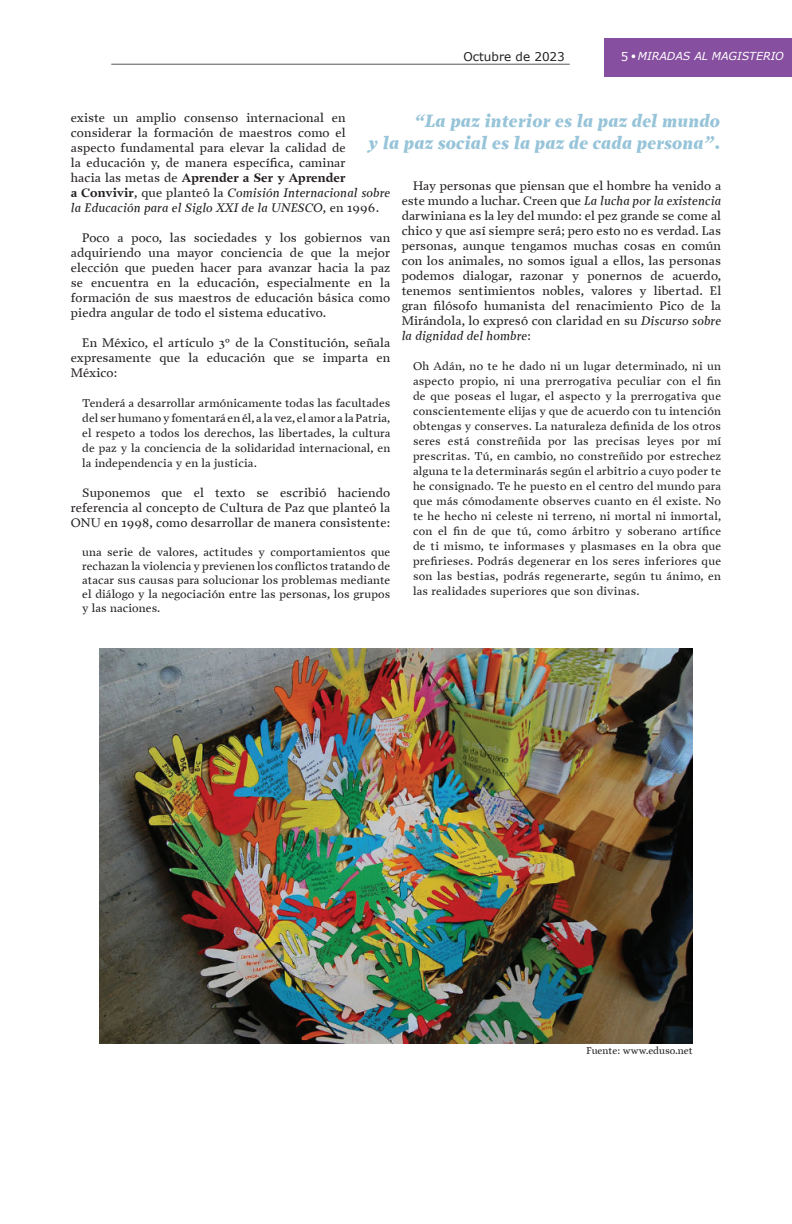
<style>
.page{position:relative;width:792px;height:1224px;background:#fff}
.page>*{position:absolute;margin:0;border:0;box-sizing:border-box;transform-origin:0 0}
.t1{font:italic 900 18px/22px "Prensa";letter-spacing:.01em;color:#97c4d9;text-align:right}
.t2{font:12.5px/15px "Prensa";letter-spacing:.01em;color:#231f20;text-align:justify}
.t3{font:12px "Verdana";color:#231f20}
.t4{font:11.5px/15px "Prensa";letter-spacing:.01em;color:#231f20;text-align:justify}
.t5{font:italic 11px "Verdana";color:#fff}
.t6{font:10px "Prensa";color:#231f20}
.s1{font-style:normal;font-size:12px}
.s2{font-weight:700}
.s3{font-style:italic}
.s4{font-style:normal}
</style>
<div class="page">
<hr style="left:111px;top:64px;width:459px;height:1px;background:#57585a">
<div style="left:604px;top:39px;width:188px;height:38px;background:#864f9f"></div>
<svg style="left:632px;top:54px;width:3px;height:4px"></svg>
<img style="left:99px;top:648px;width:594px;height:396px">
<p class="t3" style="left:464px;top:48px;width:103px">Octubre de 2023</p>
<p class="t5" style="left:621px;top:49px;width:165px"><span class="s1">5</span> MIRADAS AL MAGISTERIO</p>
<p class="t2" style="left:71px;top:110px;width:321px;text-align:left">existe un amplio consenso internacional en considerar la formación de maestros como el aspecto fundamental para elevar la calidad de<br>la educación y, de manera específica, caminar<br>hacia las metas de <span class="s2">Aprender a Ser y Aprender<br>a Convivir</span>, que planteó la <span class="s3">Comisión Internacional sobre la Educación para el Siglo XXI de la UNESCO</span>, en 1996.</p>
<p class="t2" style="left:71px;top:230px;width:321px;text-indent:11px">Poco a poco, las sociedades y los gobiernos van adquiriendo una mayor conciencia de que la mejor elección que pueden hacer para avanzar hacia la paz se encuentra en la educación, especialmente en la formación de sus maestros de educación básica como piedra angular de todo el sistema educativo.</p>
<p class="t2" style="left:71px;top:335px;width:321px;text-indent:11px">En México, el artículo 3° de la Constitución, señala expresamente que la educación que se imparta en México:</p>
<p class="t4" style="left:82px;top:396px;width:310px">Tenderá a desarrollar armónicamente todas las facultades del ser humano y fomentará en él, a la vez, el amor a la Patria, el respeto a todos los derechos, las libertades, la cultura de paz y la conciencia de la solidaridad internacional, en la independencia y en la justicia.</p>
<p class="t2" style="left:71px;top:485px;width:321px;text-indent:11px">Suponemos que el texto se escribió haciendo referencia al concepto de Cultura de Paz que planteó la ONU en 1998, como desarrollar de manera consistente:</p>
<p class="t4" style="left:82px;top:545px;width:310px;line-height:14px">una serie de valores, actitudes y comportamientos que rechazan la violencia y previenen los conflictos tratando de atacar sus causas para solucionar los problemas mediante el diálogo y la negociación entre las personas, los grupos y las naciones.</p>
<h1 class="t1" style="left:369px;top:110px;width:353px">“La paz interior es la paz del mundo<br>y la paz social es la paz de cada persona”<span class="s4">.</span></h1>
<p class="t2" style="left:402px;top:178px;width:321px;text-indent:11px">Hay personas que piensan que el hombre ha venido a este mundo a luchar. Creen que <span class="s3">La lucha por la existencia </span>darwiniana es la ley del mundo: el pez grande se come al chico y que así siempre será; pero esto no es verdad. Las personas, aunque tengamos muchas cosas en común con los animales, no somos igual a ellos, las personas podemos dialogar, razonar y ponernos de acuerdo, tenemos sentimientos nobles, valores y libertad. El gran filósofo humanista del renacimiento Pico de la Mirándola, lo expresó con claridad en su <span class="s3">Discurso sobre la dignidad del hombre</span>:</p>
<p class="t4" style="left:413px;top:359px;width:310px">Oh Adán, no te he dado ni un lugar determinado, ni un aspecto propio, ni una prerrogativa peculiar con el fin de que poseas el lugar, el aspecto y la prerrogativa que conscientemente elijas y que de acuerdo con tu intención obtengas y conserves. La naturaleza definida de los otros seres está constreñida por las precisas leyes por mí prescritas. Tú, en cambio, no constreñido por estrechez alguna te la determinarás según el arbitrio a cuyo poder te he consignado. Te he puesto en el centro del mundo para que más cómodamente observes cuanto en él existe. No te he hecho ni celeste ni terreno, ni mortal ni inmortal, con el fin de que tú, como árbitro y soberano artífice de ti mismo, te informases y plasmases en la obra que prefirieses. Podrás degenerar en los seres inferiores que son las bestias, podrás regenerarte, según tu ánimo, en las realidades superiores que son divinas.</p>
<p class="t6" style="left:586px;top:1045px;width:108px">Fuente: www.eduso.net</p>
</div>
